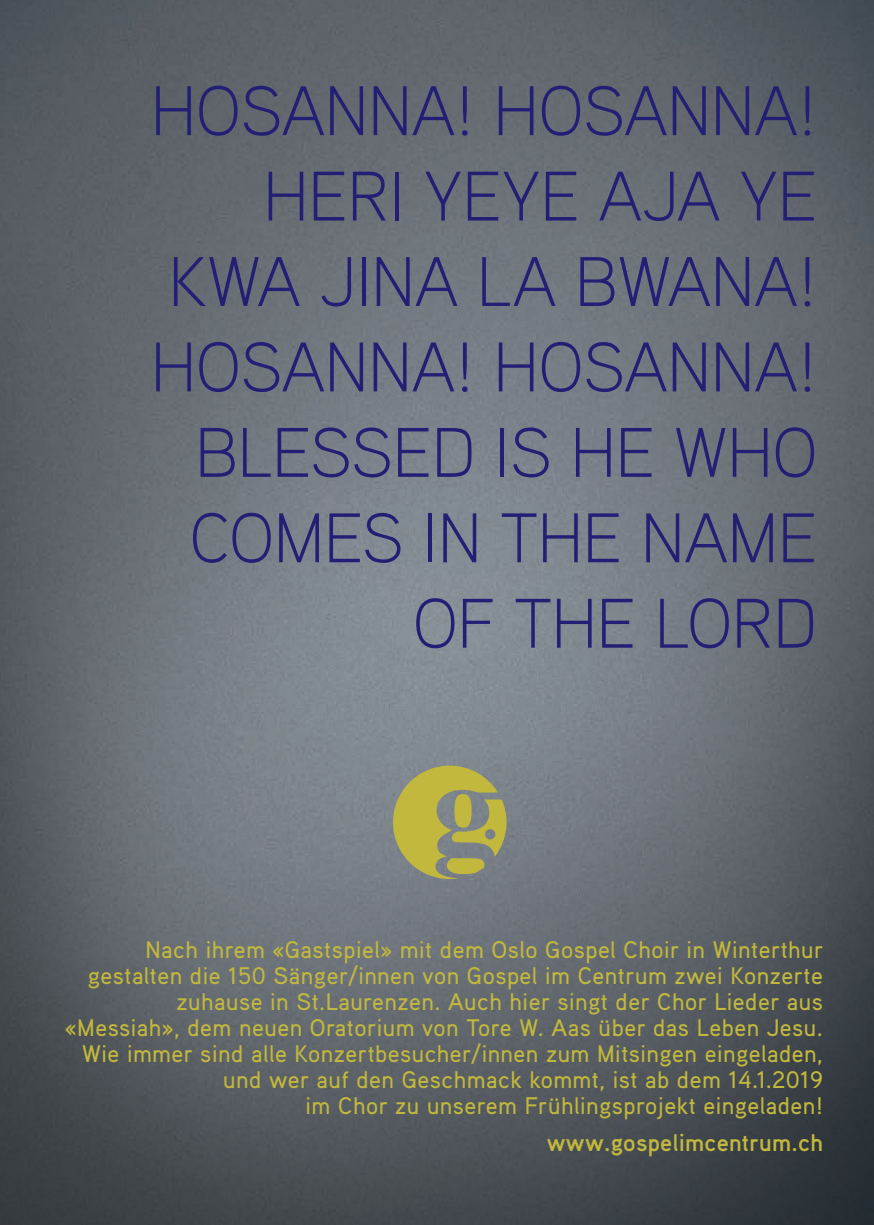
<style>
.page{position:relative;width:874px;height:1225px;background:#fff}
.page>*{position:absolute;margin:0;border:0;box-sizing:border-box;transform-origin:0 0}
.t1{font:300 70px/85.4px "Aaux Pro";color:#231f75;text-align:right}
.t2{font:500 24px/26px "Aaux Pro";letter-spacing:.02em;color:#c2b83d;text-align:right}
.t3{font:700 24px "Aaux Pro";letter-spacing:.01em;color:#c2b83d}
</style>
<div class="page">
<img style="left:0;top:0;width:873px;height:1225px">
<svg style="left:393px;top:765px;width:113px;height:114px;background:#a3a05e"></svg>
<h1 class="t1" style="left:151px;top:66px;width:667px">HOSANNA! HOSANNA!<br>HERI YEYE AJA YE<br>KWA JINA LA BWANA!<br>HOSANNA! HOSANNA!<br>BLESSED IS HE WHO<br>COMES IN THE NAME<br>OF THE LORD</h1>
<p class="t2" style="left:65px;top:935px;width:759px">Nach ihrem «Gastspiel» mit dem Oslo Gospel Choir in Winterthur gestalten die 150 Sänger/innen von Gospel im Centrum zwei Konzerte zuhause in St.Laurenzen. Auch hier singt der Chor Lieder aus «Messiah», dem neuen Oratorium von Tore W. Aas über das Leben Jesu.<br>Wie immer sind alle Konzertbesucher/innen zum Mitsingen eingeladen, und wer auf den Geschmack kommt, ist ab dem 14.1.2019<br>im Chor zu unserem Frühlingsprojekt eingeladen!</p>
<p class="t3" style="left:546px;top:1127px;width:277px">www.gospelimcentrum.ch</p>
</div>
